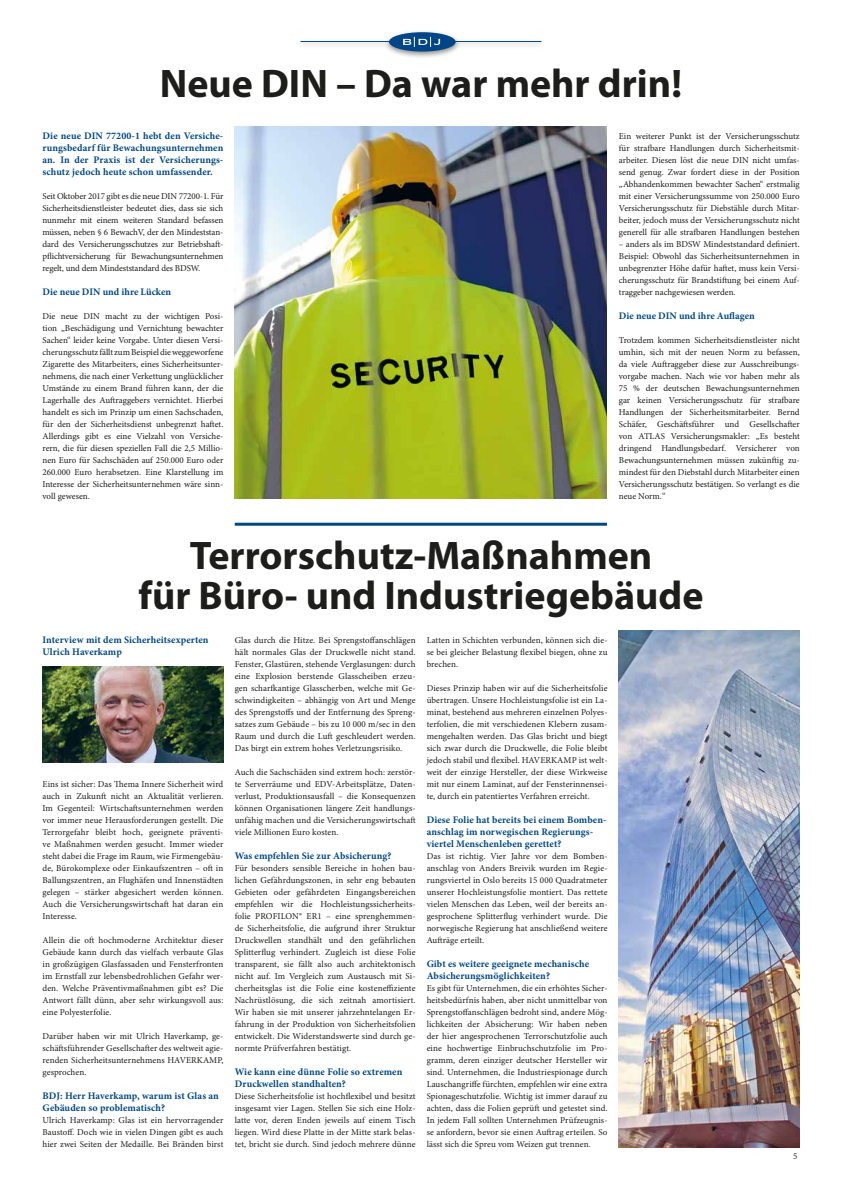
<style>
.page{position:relative;width:842px;height:1191px;background:#fff}
.page>*{position:absolute;margin:0;border:0;box-sizing:border-box;transform-origin:0 0}
.t1{font:700 40px/40px "Myriad Pro";color:#1d1d1b;text-align:center}
.t2{font:700 10px/12px "Minion Pro";letter-spacing:.01em;color:#004884}
.t3{font:9px/12px "Minion Pro";letter-spacing:.005em;color:#1d1d1b;text-align:justify}
</style>
<div class="page">
<img style="left:619px;top:631px;width:180px;height:516px">
<img style="left:43px;top:666px;width:180px;height:97px">
<img style="left:235px;top:127px;width:372px;height:371px">
<hr style="left:235px;top:523px;width:372px;height:3px;background:#004884">
<div style="left:296px;top:38px;width:250px;height:12px;background:#f7f7f7"></div>
<hr style="left:300px;top:41px;width:241px;height:1px;background:#004884">
<div style="left:384px;top:29px;width:77px;height:30px;background:#1d1d1b;opacity:.5"></div>
<div style="left:389px;top:32px;width:67px;height:20px;background:#004587;border-radius:50%"></div>
<svg style="left:403px;top:37px;width:37px;height:10px"></svg>
<h1 class="t1" style="left:160px;top:64px;width:524px">Neue DIN – Da war mehr drin!</h1>
<p class="t2" style="left:43px;top:129px;width:182px;text-align:justify">Die neue DIN 77200-1 hebt den Versiche&shy;rungsbedarf für Bewachungsunternehmen an. In der Praxis ist der Versicherungs&shy;schutz jedoch heute schon umfassender.</p>
<p class="t3" style="left:43px;top:190px;width:182px">Seit Oktober 2017 gibt es die neue DIN 77200-1. Für Sicherheitsdienstleister bedeutet dies, dass sie sich nunmehr mit einem weiteren Standard befassen müssen, neben § 6 BewachV, der den Mindeststan&shy;dard des Versicherungsschutzes zur Betriebshaft&shy;pflichtversicherung für Bewachungsunternehmen regelt, und dem Mindeststandard des BDSW.</p>
<p class="t2" style="left:43px;top:285px;width:130px">Die neue DIN und ihre Lücken</p>
<p class="t3" style="left:43px;top:310px;width:182px">Die neue DIN macht zu der wichtigen Posi&shy;tion „Beschädigung und Vernichtung bewachter Sachen“ leider keine Vorgabe. Unter diesen Versi&shy;cherungsschutz fällt zum Beispiel die weggeworfene Zigarette des Mitarbeiters, eines Sicherheitsunter&shy;nehmens, die nach einer Verkettung unglücklicher Umstände zu einem Brand führen kann, der die Lagerhalle des Auftraggebers vernichtet. Hierbei handelt es sich im Prinzip um einen Sachschaden, für den der Sicherheitsdienst unbegrenzt haftet.<br>Allerdings gibt es eine Vielzahl von Versiche&shy;rern, die für diesen speziellen Fall die 2,5 Millio&shy;nen Euro für Sachschäden auf 250.000 Euro oder 260.000 Euro herabsetzen. Eine Klarstellung im Interesse der Sicherheitsunternehmen wäre sinn&shy;voll gewesen.</p>
<p class="t3" style="left:619px;top:130px;width:182px">Ein weiterer Punkt ist der Versicherungsschutz für strafbare Handlungen durch Sicherheitsmit&shy;arbeiter. Diesen löst die neue DIN nicht umfas&shy;send genug. Zwar fordert diese in der Position „Abhandenkommen bewachter Sachen“ erstmalig mit einer Versicherungssumme von 250.000 Euro Versicherungsschutz für Diebstähle durch Mitar&shy;beiter, jedoch muss der Versicherungsschutz nicht generell für alle strafbaren Handlungen bestehen</p>
<p class="t3" style="left:619px;top:238px;width:182px">– anders als im BDSW Mindeststandard definiert.<br>Beispiel: Obwohl das Sicherheitsunternehmen in unbegrenzter Höhe dafür haftet, muss kein Versi&shy;cherungsschutz für Brandstiftung bei einem Auf&shy;traggeber nachgewiesen werden.</p>
<p class="t2" style="left:619px;top:309px;width:137px">Die neue DIN und ihre Auflagen</p>
<p class="t3" style="left:619px;top:334px;width:182px">Trotzdem kommen Sicherheitsdienstleister nicht umhin, sich mit der neuen Norm zu befassen, da viele Auftraggeber diese zur Ausschreibungs&shy;vorgabe machen. Nach wie vor haben mehr als 75 % der deutschen Bewachungsunternehmen gar keinen Versicherungsschutz für strafbare Handlungen der Sicherheitsmitarbeiter. Bernd Schäfer, Geschäftsführer und Gesellschafter von ATLAS Versicherungsmakler: „Es besteht dringend Handlungsbedarf. Versicherer von Bewachungsunternehmen müssen zukünftig zu&shy;mindest für den Diebstahl durch Mitarbeiter einen Versicherungsschutz bestätigen. So verlangt es die neue Norm.“</p>
<h1 class="t1" style="left:138px;top:535px;width:567px">Terrorschutz-Maßnahmen<br>für Büro- und Industriegebäude</h1>
<p class="t3" style="left:427px;top:634px;width:182px">Latten in Schichten verbunden, können sich die&shy;se bei gleicher Belastung flexibel biegen, ohne zu brechen.</p>
<p class="t3" style="left:427px;top:682px;width:182px">Dieses Prinzip haben wir auf die Sicherheitsfolie übertragen. Unsere Hochleistungsfolie ist ein La&shy;minat, bestehend aus mehreren einzelnen Polyes&shy;terfolien, die mit verschiedenen Klebern zusam&shy;mengehalten werden. Das Glas bricht und biegt sich zwar durch die Druckwelle, die Folie bleibt jedoch stabil und flexibel. HAVERKAMP ist welt&shy;weit der einzige Hersteller, der diese Wirkweise mit nur einem Laminat, auf der Fensterinnensei&shy;te, durch ein patentiertes Verfahren erreicht.</p>
<p class="t2" style="left:427px;top:813px;width:181px">Diese Folie hat bereits bei einem Bomben&shy;anschlag im norwegischen Regierungs&shy;viertel Menschenleben gerettet?</p>
<p class="t3" style="left:427px;top:850px;width:182px">Das ist richtig. Vier Jahre vor dem Bomben&shy;anschlag von Anders Breivik wurden im Regie&shy;rungsviertel in Oslo bereits 15 000 Quadratmeter unserer Hochleistungsfolie montiert. Das rettete vielen Menschen das Leben, weil der bereits an&shy;gesprochene Splitterflug verhindert wurde. Die norwegische Regierung hat anschließend weitere Aufträge erteilt.</p>
<p class="t2" style="left:427px;top:957px;width:164px">Gibt es weitere geeignete mechanische<br>Absicherungsmöglichkeiten?</p>
<p class="t3" style="left:427px;top:982px;width:182px">Es gibt für Unternehmen, die ein erhöhtes Sicher&shy;heitsbedürfnis haben, aber nicht unmittelbar von Sprengstoffanschlägen bedroht sind, andere Mög&shy;lichkeiten der Absicherung: Wir haben neben der hier angesprochenen Terrorschutzfolie auch eine hochwertige Einbruchschutzfolie im Pro&shy;gramm, deren einziger deutscher Hersteller wir sind. Unternehmen, die Industriespionage durch Lauschangriffe fürchten, empfehlen wir eine extra Spionageschutzfolie. Wichtig ist immer darauf zu achten, dass die Folien geprüft und getestet sind.<br>In jedem Fall sollten Unternehmen Prüfzeugnis&shy;se anfordern, bevor sie einen Auftrag erteilen. So lässt sich die Spreu vom Weizen gut trennen.</p>
<p class="t2" style="left:43px;top:633px;width:167px">Interview mit dem Sicherheitsexperten<br>Ulrich Haverkamp</p>
<p class="t3" style="left:235px;top:634px;width:182px">Glas durch die Hitze. Bei Sprengstoffanschlägen hält normales Glas der Druckwelle nicht stand.<br>Fenster, Glastüren, stehende Verglasungen: durch eine Explosion berstende Glasscheiben erzeu&shy;gen scharfkantige Glasscherben, welche mit Ge&shy;schwindigkeiten – abhängig von Art und Menge des Sprengstoffs und der Entfernung des Spreng&shy;satzes zum Gebäude – bis zu 10 000 m/sec in den Raum und durch die Luft geschleudert werden.<br>Das birgt ein extrem hohes Verletzungsrisiko.</p>
<p class="t3" style="left:235px;top:766px;width:182px">Auch die Sachschäden sind extrem hoch: zerstör&shy;te Serverräume und EDV-Arbeitsplätze, Daten&shy;verlust, Produktionsausfall – die Konsequenzen können Organisationen längere Zeit handlungs&shy;unfähig machen und die Versicherungswirtschaft viele Millionen Euro kosten.</p>
<p class="t2" style="left:235px;top:849px;width:158px">Was empfehlen Sie zur Absicherung?</p>
<p class="t3" style="left:235px;top:862px;width:182px">Für besonders sensible Bereiche in hohen bau&shy;lichen Gefährdungszonen, in sehr eng bebauten Gebieten oder gefährdeten Eingangsbereichen empfehlen wir die Hochleistungssicherheits&shy;folie PROFILON® ER1 – eine sprenghemmen&shy;de Sicherheitsfolie, die aufgrund ihrer Struktur Druckwellen standhält und den gefährlichen Splitterflug verhindert. Zugleich ist diese Folie transparent, sie fällt also auch architektonisch nicht auf. Im Vergleich zum Austausch mit Si&shy;cherheitsglas ist die Folie eine kosteneffiziente Nachrüstlösung, die sich zeitnah amortisiert.<br>Wir haben sie mit unserer jahrzehntelangen Er&shy;fahrung in der Produktion von Sicherheitsfolien entwickelt. Die Widerstandswerte sind durch ge&shy;normte Prüfverfahren bestätigt.</p>
<p class="t2" style="left:235px;top:1065px;width:169px">Wie kann eine dünne Folie so extremen<br>Druckwellen standhalten?</p>
<p class="t3" style="left:235px;top:1090px;width:182px">Diese Sicherheitsfolie ist hochflexibel und besitzt insgesamt vier Lagen. Stellen Sie sich eine Holz&shy;latte vor, deren Enden jeweils auf einem Tisch liegen. Wird diese Platte in der Mitte stark belas&shy;tet, bricht sie durch. Sind jedoch mehrere dünne</p>
<p class="t3" style="left:43px;top:778px;width:182px">Eins ist sicher: Das Thema Innere Sicherheit wird auch in Zukunft nicht an Aktualität verlieren.<br>Im Gegenteil: Wirtschaftsunternehmen werden vor immer neue Herausforderungen gestellt. Die Terrorgefahr bleibt hoch, geeignete präventi&shy;ve Maßnahmen werden gesucht. Immer wieder steht dabei die Frage im Raum, wie Firmengebäu&shy;de, Bürokomplexe oder Einkaufszentren – oft in Ballungszentren, an Flughäfen und Innenstädten gelegen – stärker abgesichert werden können.<br>Auch die Versicherungswirtschaft hat daran ein Interesse.</p>
<p class="t3" style="left:43px;top:934px;width:182px">Allein die oft hochmoderne Architektur dieser Gebäude kann durch das vielfach verbaute Glas in großzügigen Glasfassaden und Fensterfronten im Ernstfall zur lebensbedrohlichen Gefahr wer&shy;den. Welche Präventivmaßnahmen gibt es? Die Antwort fällt dünn, aber sehr wirkungsvoll aus: eine Polyesterfolie.</p>
<p class="t3" style="left:43px;top:1030px;width:182px">Darüber haben wir mit Ulrich Haverkamp, ge&shy;schäftsführender Gesellschafter des weltweit agie&shy;renden Sicherheitsunternehmens HAVERKAMP, gesprochen.</p>
<p class="t2" style="left:43px;top:1089px;width:178px">BDJ: Herr Haverkamp, warum ist Glas an<br>Gebäuden so problematisch?</p>
<p class="t3" style="left:43px;top:1114px;width:182px">Ulrich Haverkamp: Glas ist ein hervorragender Baustoff. Doch wie in vielen Dingen gibt es auch hier zwei Seiten der Medaille. Bei Bränden birst</p>
<p class="t3" style="left:793px;top:1150px;width:6px">5</p>
</div>
